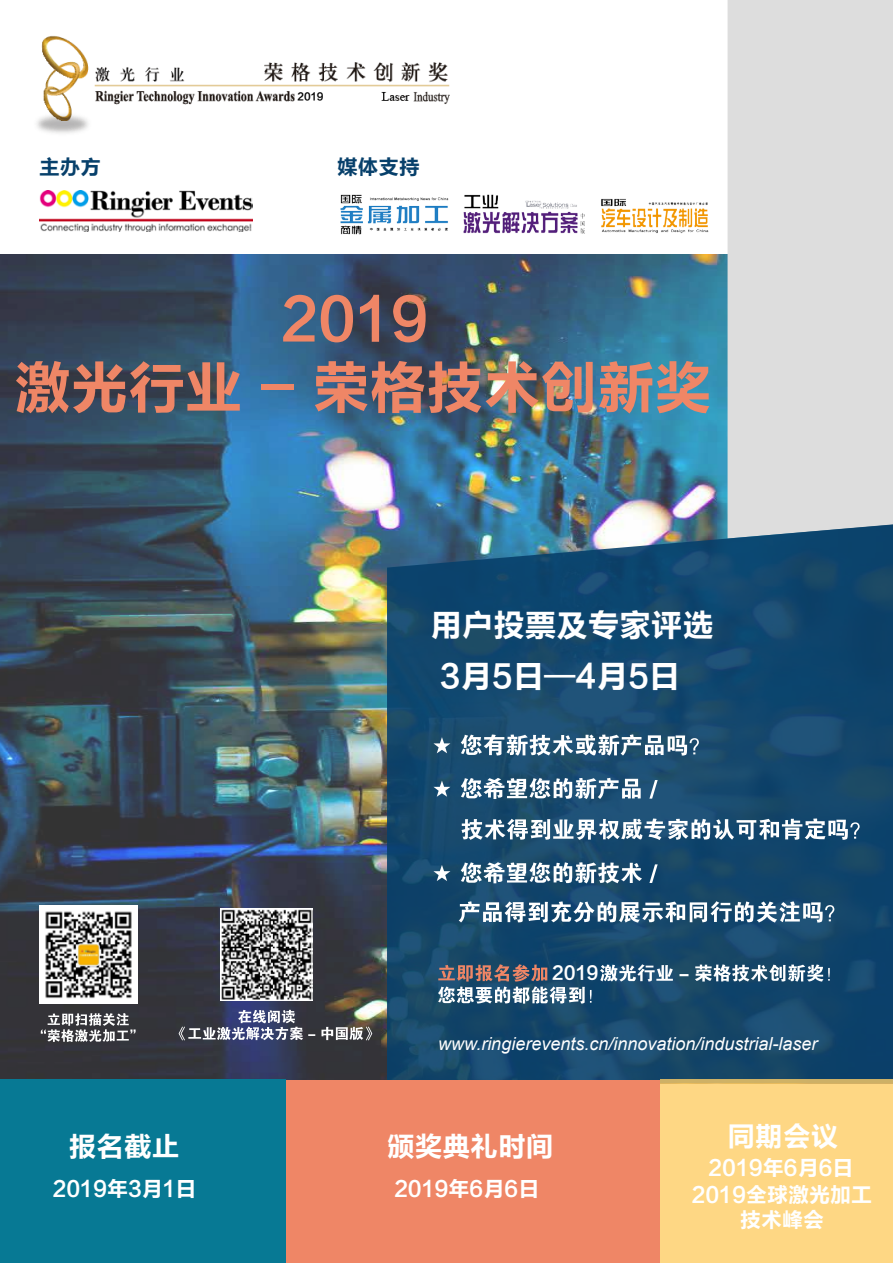
<style>
.page{position:relative;width:893px;height:1263px;background:#fff}
.page>*{position:absolute;margin:0;border:0;box-sizing:border-box;transform-origin:0 0}
.t1{font:57px/68.4px "FZLTCHK GBK1 0";color:#ef8666;text-align:center}
.t2{font:31.5px/50.8px "FZLTCHK GBK1 0";color:#fff}
.t3{font:27.75px "FZLTCHK GBK1 0";color:#fff}
.t4{font:21px/25.2px "FZLTCHK GBK1 0";color:#fff;text-align:center}
.t5{font:20.7px "FZLTCHK GBK1 0";color:#07406b}
.t6{font:italic 18px "Arial";color:#fff}
.t7{font:18px "FZLTCHK GBK1 0";color:#fff}
.t8{font:10.05px "FZLTCHK GBK1 0";color:#000}
</style>
<div class="page">
<img style="left:0;top:255px;width:728px;height:828px">
<img style="left:36px;top:35px;width:414px;height:98px">
<div style="left:728px;top:0;width:165px;height:523px;background:#ddd"></div>
<svg style="left:387px;top:523px;width:506px;height:557px;fill:#13466c"></svg>
<img style="left:39px;top:190px;width:213px;height:41px">
<img style="left:340px;top:194px;width:109px;height:40px">
<img style="left:463px;top:194px;width:122px;height:40px">
<img style="left:601px;top:198px;width:107px;height:36px">
<svg style="left:600px;top:964px;width:230px;height:18px"></svg>
<svg style="left:438px;top:964px;width:153px;height:39px"></svg>
<svg style="left:433px;top:734px;width:266px;height:22px"></svg>
<svg style="left:433px;top:778px;width:427px;height:62px"></svg>
<svg style="left:433px;top:862px;width:401px;height:60px"></svg>
<div style="left:298px;top:90px;width:30px;height:21px;background:#fff"></div>
<div style="left:286px;top:1080px;width:374px;height:183px;background:#ef8666"></div>
<div style="left:0;top:1079px;width:285px;height:184px;background:#077994"></div>
<div style="left:660px;top:1079px;width:233px;height:184px;background:#fed784"></div>
<svg style="left:41px;top:1013px;width:95px;height:29px"></svg>
<svg style="left:179px;top:1010px;width:193px;height:30px"></svg>
<img style="left:39px;top:906px;width:98px;height:97px">
<img style="left:220px;top:908px;width:93px;height:93px">
<p class="t8" style="left:298px;top:91px;width:28px">2019</p>
<p class="t5" style="left:39px;top:156px;width:64px">主办方</p>
<p class="t5" style="left:337px;top:156px;width:84px">媒体支持</p>
<h1 class="t1" style="left:14px;top:286px;width:699px">2019<br>激光行业 - 荣格技术创新奖</h1>
<h2 class="t2" style="left:430px;top:600px;width:285px">用户投票及专家评选<br>3月5日—4月5日</h2>
<p class="t7" style="left:552px;top:963px;width:48px">2019</p>
<p class="t6" style="left:438px;top:1032px;width:381px">www.ringierevents.cn/innovation/industrial-laser</p>
<h3 class="t3" style="left:387px;top:1131px;width:168px">颁奖典礼时间</h3>
<h3 class="t3" style="left:727px;top:1121px;width:112px">同期会议</h3>
<p class="t4" style="left:692px;top:1183px;width:182px">2019全球激光加工技术峰会</p>
<h3 class="t3" style="left:69px;top:1131px;width:112px">报名截止</h3>
<p class="t4" style="left:53px;top:1176px;width:145px">2019年3月1日</p>
<p class="t4" style="left:394px;top:1176px;width:147px">2019年6月6日</p>
<p class="t4" style="left:709px;top:1156px;width:147px">2019年6月6日</p>
</div>
